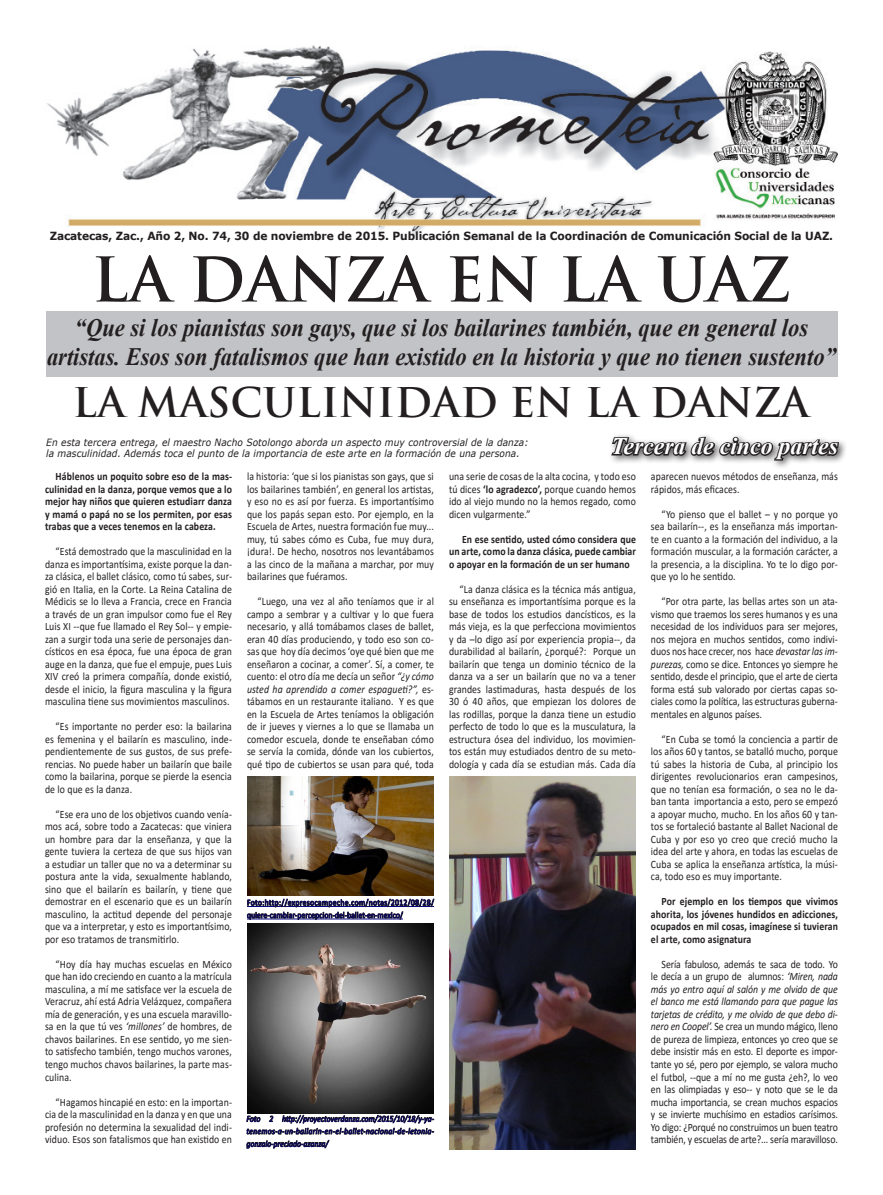
<style>
.page{position:relative;width:883px;height:1195px;background:#fff}
.page>*{position:absolute;margin:0;border:0;box-sizing:border-box;transform-origin:0 0}
.t1{font:700 60px "Trajan";color:#231f20}
.t2{font:700 40px "Trajan";color:#231f20}
.t3{font:italic 700 25px/28.8px "Times New Roman";color:#231f20;text-align:center;scale:.9 1}
.t4{font:italic 700 23.75px "Times New Roman";color:#fff}
.t5{font:11.25px/12.5px "Calibri";letter-spacing:.01em;color:#231f20;text-align:justify;scale:.87 1}
.t6{font:700 11.25px/12.5px "Calibri";letter-spacing:.01em;color:#231f20;text-align:justify;scale:.87 1}
.t7{font:700 11.25px "Verdana";letter-spacing:-.01em;color:#231f20;scale:.95 1}
.t8{font:italic 10px/11.2px "Verdana";letter-spacing:.01em;color:#231f20;scale:.9 1}
.t9{font:italic 8.75px/12.5px "Calibri";letter-spacing:.035em;color:#000080;text-align:justify;scale:.87 1}
.t10{font:8.75px/12.5px "Calibri";letter-spacing:.01em;color:#000080;scale:.87 1}
.s1{font-style:italic}
.s2{font-weight:700}
</style>
<div class="page">
<div style="left:46px;top:311px;width:791px;height:65px;background:#c2c3c6"></div>
<img style="left:47px;top:45px;width:790px;height:190px">
<div style="left:607px;top:432px;width:240px;height:38px;background:#231f20;opacity:.75"></div>
<svg style="left:609px;top:432px;width:231px;height:38px"></svg>
<svg style="left:246px;top:1114px;width:188px;height:34px"></svg>
<img style="left:247px;top:776px;width:187px;height:119px">
<img style="left:247px;top:923px;width:187px;height:190px">
<img style="left:449px;top:776px;width:186px;height:373px">
<svg style="left:247px;top:898px;width:187px;height:21px"></svg>
<p class="t7" style="left:50px;top:227px;width:826px">Zacatecas, Zac., Año 2, No. 74, 30 de noviembre de 2015. Publicación Semanal de la Coordinación de Comunicación Social de la UAZ.</p>
<p class="t1" style="left:92px;top:242px;width:701px">LA DANZA EN LA UAZ</p>
<p class="t3" style="left:47px;top:312px;width:877px">“Que si los pianistas son gays, que si los bailarines también, que en general los artistas. Esos son fatalismos que han existido en la historia y que no tienen sustento”</p>
<p class="t2" style="left:72px;top:377px;width:738px">LA MASCULINIDAD EN LA DANZA</p>
<p class="t8" style="left:46px;top:436px;width:537px">En esta tercera entrega, el maestro Nacho Sotolongo aborda un aspecto muy controversial de la danza: la masculinidad. Además toca el punto de la importancia de este arte en la formación de una persona.</p>
<p class="t4" style="left:611px;top:429px;width:228px">Tercera de cinco partes</p>
<p class="t6" style="left:45px;top:469px;width:216px;text-indent:11px">Háblenos un poquito sobre eso de la mas&shy;culinidad en la danza, porque vemos que a lo mejor hay niños que quieren estudiarr danza y mamá o papá no se los permiten, por esas trabas que a veces tenemos en la cabeza.</p>
<p class="t5" style="left:45px;top:544px;width:216px;text-indent:11px">“Está demostrado que la masculinidad en la danza es importantísima, existe porque la dan&shy;za clásica, el ballet clásico, como tú sabes, sur&shy;gió en Italia, en la Corte. La Reina Catalina de Médicis se lo lleva a Francia, crece en Francia a través de un gran impulsor como fue el Rey Luis XI --que fue llamado el Rey Sol-- y empie&shy;zan a surgir toda una serie de personajes dan&shy;císticos en esa época, fue una época de gran auge en la danza, que fue el empuje, pues Luis XIV creó la primera compañía, donde existió, desde el inicio, la figura masculina y la figura masculina tiene sus movimientos masculinos.</p>
<p class="t5" style="left:45px;top:719px;width:216px;text-indent:11px">“Es importante no perder eso: la bailarina es femenina y el bailarín es masculino, inde&shy;pendientemente de sus gustos, de sus prefe&shy;rencias. No puede haber un bailarín que baile como la bailarina, porque se pierde la esencia de lo que es la danza.</p>
<p class="t5" style="left:45px;top:807px;width:216px;text-indent:11px">“Ese era uno de los objetivos cuando venía&shy;mos acá, sobre todo a Zacatecas: que viniera un hombre para dar la enseñanza, y que la gente tuviera la certeza de que sus hijos van a estudiar un taller que no va a determinar su postura ante la vida, sexualmente hablando, sino que el bailarín es bailarín, y tiene que demostrar en el escenario que es un bailarín masculino, la actitud depende del personaje que va a interpretar, y esto es importantísimo, por eso tratamos de transmitirlo.</p>
<p class="t5" style="left:45px;top:957px;width:216px;text-indent:11px">“Hoy día hay muchas escuelas en México que han ido creciendo en cuanto a la matrícula masculina, a mí me satisface ver la escuela de Veracruz, ahí está Adria Velázquez, compañera mía de generación, y es una escuela maravillo&shy;sa en la que tú ves <span class="s1">‘millones’</span> de hombres, de chavos bailarines. En ese sentido, yo me sien&shy;to satisfecho también, tengo muchos varones, tengo muchos chavos bailarines, la parte mas&shy;culina.</p>
<p class="t5" style="left:45px;top:1094px;width:216px;text-indent:11px">“Hagamos hincapié en esto: en la importan&shy;cia de la masculinidad en la danza y en que una profesión no determina la sexualidad del indi&shy;viduo. Esos son fatalismos que han existido en</p>
<p class="t5" style="left:247px;top:469px;width:216px">la historia: ‘que si los pianistas son gays, que si los bailarines también’, en general los artistas, y eso no es así por fuerza. Es importantísimo que los papás sepan esto. Por ejemplo, en la Escuela de Artes, nuestra formación fue muy... muy, tú sabes cómo es Cuba, fue muy dura, ¡dura!. De hecho, nosotros nos levantábamos a las cinco de la mañana a marchar, por muy bailarines que fuéramos.</p>
<p class="t5" style="left:247px;top:594px;width:216px;text-indent:11px">“Luego, una vez al año teníamos que ir al campo a sembrar y a cultivar y lo que fuera necesario, y allá tomábamos clases de ballet, eran 40 días produciendo, y todo eso son co&shy;sas que hoy día decimos ‘oye qué bien que me enseñaron a cocinar, a comer’. Sí, a comer, te cuento: el otro día me decía un señor <span class="s1">“¿y cómo usted ha aprendido a comer espagueti?”,</span> es&shy;tábamos en un restaurante italiano. Y es que en la Escuela de Artes teníamos la obligación de ir jueves y viernes a lo que se llamaba un comedor escuela, donde te enseñaban cómo se servía la comida, dónde van los cubiertos, qué tipo de cubiertos se usan para qué, toda</p>
<p class="t10" style="left:247px;top:895px;width:216px">Foto:http://expresocampeche.com/notas/2012/08/28/ quiere-cambiar-percepcion-del-ballet-en-mexico/</p>
<p class="t9" style="left:246px;top:1111px;width:217px">Foto 2 http://proyectoverdanza.com/2015/10/18/y-ya&shy;tenemos-a-un-bailarin-en-el-ballet-nacional-de-letonia&shy;gonzalo-preciado-azanza/</p>
<p class="t5" style="left:449px;top:469px;width:216px">una serie de cosas de la alta cocina, y todo eso tú dices <span class="s2">‘lo agradezco’,</span> porque cuando hemos ido al viejo mundo no la hemos regado, como dicen vulgarmente.”</p>
<p class="t6" style="left:449px;top:532px;width:216px;text-indent:13px">En ese sentido, usted cómo considera que un arte, como la danza clásica, puede cambiar o apoyar en la formación de un ser humano</p>
<p class="t5" style="left:449px;top:582px;width:216px;text-indent:11px">“La danza clásica es la técnica más antigua, su enseñanza es importantísima porque es la base de todos los estudios dancísticos, es la más vieja, es la que perfecciona movimientos y da –lo digo así por experiencia propia--, da durabilidad al bailarín, ¿porqué?: Porque un bailarín que tenga un dominio técnico de la danza va a ser un bailarín que no va a tener grandes lastimaduras, hasta después de los 30 ó 40 años, que empiezan los dolores de las rodillas, porque la danza tiene un estudio perfecto de todo lo que es la musculatura, la estructura ósea del individuo, los movimien&shy;tos están muy estudiados dentro de su meto&shy;dología y cada día se estudian más. Cada día</p>
<p class="t5" style="left:650px;top:469px;width:216px">aparecen nuevos métodos de enseñanza, más rápidos, más eficaces.</p>
<p class="t5" style="left:650px;top:507px;width:216px;text-indent:11px">“Yo pienso que el ballet – y no porque yo sea bailarín--, es la enseñanza más importan&shy;te en cuanto a la formación del individuo, a la formación muscular, a la formación carácter, a la presencia, a la disciplina. Yo te lo digo por&shy;que yo lo he sentido.</p>
<p class="t5" style="left:650px;top:594px;width:216px;text-indent:11px">“Por otra parte, las bellas artes son un ata&shy;vismo que traemos los seres humanos y es una necesidad de los individuos para ser mejores, nos mejora en muchos sentidos, como indivi&shy;duos nos hace crecer, nos hace <span class="s1">devastar las im&shy;purezas,</span> como se dice. Entonces yo siempre he sentido, desde el principio, que el arte de cierta forma está sub valorado por ciertas capas so&shy;ciales como la política, las estructuras guberna&shy;mentales en algunos países.</p>
<p class="t5" style="left:650px;top:732px;width:216px;text-indent:11px">“En Cuba se tomó la conciencia a partir de los años 60 y tantos, se batalló mucho, porque tú sabes la historia de Cuba, al principio los dirigentes revolucionarios eran campesinos, que no tenían esa formación, o sea no le da&shy;ban tanta importancia a esto, pero se empezó a apoyar mucho, mucho. En los años 60 y tan&shy;tos se fortaleció bastante al Ballet Nacional de Cuba y por eso yo creo que creció mucho la idea del arte y ahora, en todas las escuelas de Cuba se aplica la enseñanza artística, la músi&shy;ca, todo eso es muy importante.</p>
<p class="t6" style="left:650px;top:894px;width:216px;text-indent:11px">Por ejemplo en los tiempos que vivimos ahorita, los jóvenes hundidos en adicciones, ocupados en mil cosas, imagínese si tuvieran el arte, como asignatura</p>
<p class="t5" style="left:650px;top:957px;width:216px;text-indent:11px">Sería fabuloso, además te saca de todo. Yo le decía a un grupo de alumnos: <span class="s1">‘Miren, nada más yo entro aquí al salón y me olvido de que el banco me está llamando para que pague las tarjetas de crédito, y me olvido de que debo di&shy;nero en Coopel’.</span> Se crea un mundo mágico, lleno de pureza de limpieza, entonces yo creo que se debe insistir más en esto. El deporte es impor&shy;tante yo sé, pero por ejemplo, se valora mucho el futbol, --que a mí no me gusta ¿eh?, lo veo en las olimpiadas y eso-- y noto que se le da mucha importancia, se crean muchos espacios y se invierte muchísimo en estadios carísimos.<br>Yo digo: ¿Porqué no construimos un buen teatro también, y escuelas de arte?... sería maravilloso.</p>
</div>
